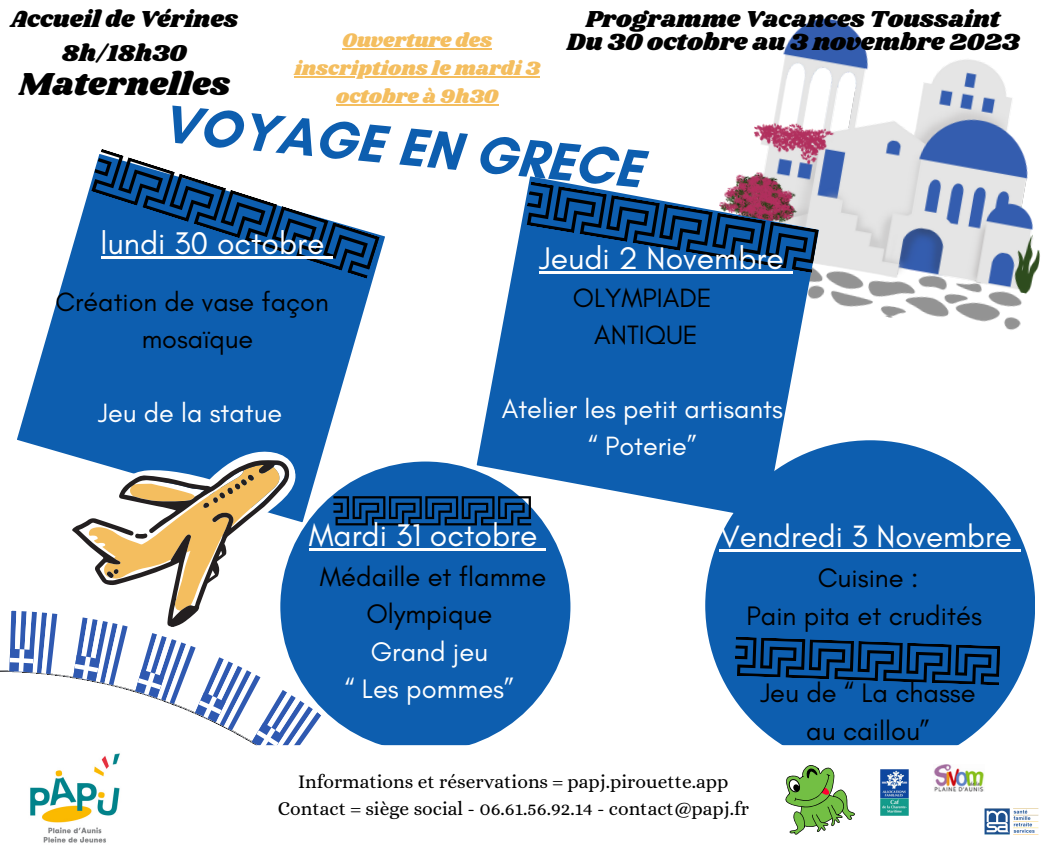
<style>
.page{position:relative;width:1062px;height:851px;background:#fff}
.page>*{position:absolute;margin:0;border:0;box-sizing:border-box;transform-origin:0 0}
.t1{font:700 54.3px "Glacial Indifference";color:#0d5eaf}
.t2{font:33px "Shrikhand";color:#000}
.t3{font:31.8px "Glacial Indifference";color:#fff}
.t4{font:31.5px "Glacial Indifference";color:#fff}
.t5{font:27.3px/37px "Glacial Indifference";color:#000;text-align:center}
.t6{font:27.3px "Glacial Indifference";color:#fff}
.t7{font:27px "Glacial Indifference";color:#fff}
.t8{font:27px/37px "Glacial Indifference";color:#000;text-align:center}
.t9{font:24.45px "Shrikhand";color:#000}
.t10{font:24px/33.3px "Shrikhand";color:#000;text-align:center}
.t11{font:20.25px/28px "Shrikhand";color:#f4be5f;text-align:center}
.t12{font:19.35px "Alice";color:#000}
</style>
<div class="page">
<img style="left:736px;top:18px;width:304px;height:312px">
<div style="left:280px;top:461px;width:290px;height:290px;background:#0d5eaf;border-radius:50%"></div>
<svg style="left:17px;top:193px;width:368px;height:307px;fill:#0d5eaf"></svg>
<svg style="left:477px;top:176px;width:342px;height:343px;fill:#0d5eaf"></svg>
<div style="left:705px;top:440px;width:330px;height:330px;background:#0d5eaf;border-radius:50%"></div>
<svg style="left:88px;top:149px;width:292px;height:130px;fill:#0d5eaf"></svg>
<hr style="left:101px;top:256px;width:224px;height:3px;background:#fff">
<svg style="left:325px;top:256px;width:8px;height:3px"></svg>
<hr style="left:720px;top:549px;width:292px;height:2px;background:#fff">
<svg style="left:1012px;top:549px;width:9px;height:2px"></svg>
<svg style="left:524px;top:181px;width:295px;height:92px;background:#3f6593"></svg>
<svg style="left:735px;top:637px;width:265px;height:48px"></svg>
<svg style="left:333px;top:496px;width:198px;height:29px"></svg>
<hr style="left:309px;top:548px;width:228px;height:2px;background:#fff">
<svg style="left:537px;top:548px;width:9px;height:2px"></svg>
<div style="left:55px;top:440px;width:266px;height:21px;background:#0d5eaf"></div>
<svg style="left:64px;top:447px;width:250px;height:14px;background:#2c72b8"></svg>
<svg style="left:0;top:461px;width:327px;height:284px"></svg>
<hr style="left:342px;top:48px;width:150px;height:1px;background:#f4be5f">
<hr style="left:294px;top:76px;width:246px;height:1px;background:#f4be5f">
<hr style="left:336px;top:104px;width:162px;height:1px;background:#f4be5f">
<div style="left:0;top:745px;width:1062px;height:105px;background:#fff"></div>
<img style="left:934px;top:765px;width:50px;height:27px">
<img style="left:881px;top:769px;width:28px;height:46px">
<img style="left:985px;top:808px;width:54px;height:26px">
<img style="left:30px;top:753px;width:90px;height:90px">
<svg style="left:785px;top:765px;width:70px;height:69px"></svg>
<p class="t10" style="left:11px;top:4px;width:229px">Accueil de Vérines<br>8h/18h30</p>
<p class="t2" style="left:18px;top:61px;width:213px">Maternelles</p>
<p class="t10" style="left:586px;top:4px;width:416px">Programme Vacances Toussaint</p>
<p class="t9" style="left:567px;top:25px;width:454px">Du 30 octobre au 3 novembre 2023</p>
<p class="t11" style="left:294px;top:27px;width:247px">Ouverture des inscriptions le mardi 3 octobre à 9h30</p>
<p class="t1" style="left:164px;top:92px;width:484px;rotate:5deg">VOYAGE EN GRECE</p>
<p class="t3" style="left:101px;top:224px;width:225px">lundi 30 octobre</p>
<p class="t8" style="left:55px;top:282px;width:275px">Création de vase façon mosaïque</p>
<p class="t7" style="left:98px;top:396px;width:185px">Jeu de la statue</p>
<p class="t3" style="left:539px;top:238px;width:246px">Jeudi 2 Novembre</p>
<p class="t8" style="left:573px;top:279px;width:140px">OLYMPIADE</p>
<p class="t8" style="left:594px;top:316px;width:105px">ANTIQUE</p>
<p class="t7" style="left:502px;top:392px;width:283px">Atelier les petit artisants</p>
<p class="t7" style="left:588px;top:429px;width:110px">“ Poterie”</p>
<p class="t3" style="left:309px;top:516px;width:230px">Mardi 31 octobre</p>
<p class="t5" style="left:320px;top:558px;width:228px">Médaille et flamme<br>Olympique</p>
<p class="t6" style="left:371px;top:634px;width:119px">Grand jeu</p>
<p class="t6" style="left:345px;top:671px;width:171px">“ Les pommes”</p>
<p class="t4" style="left:720px;top:517px;width:294px">Vendredi 3 Novembre</p>
<p class="t5" style="left:818px;top:559px;width:102px">Cuisine :</p>
<p class="t5" style="left:746px;top:597px;width:237px">Pain pita et crudités</p>
<p class="t5" style="left:760px;top:673px;width:217px;line-height:38.1px">Jeu de “ La chasse au caillou”</p>
<p class="t12" style="left:298px;top:770px;width:432px">Informations et réservations = papj.pirouette.app</p>
<p class="t12" style="left:278px;top:797px;width:473px">Contact = siège social - 06.61.56.92.14 - contact@papj.fr</p>
</div>
